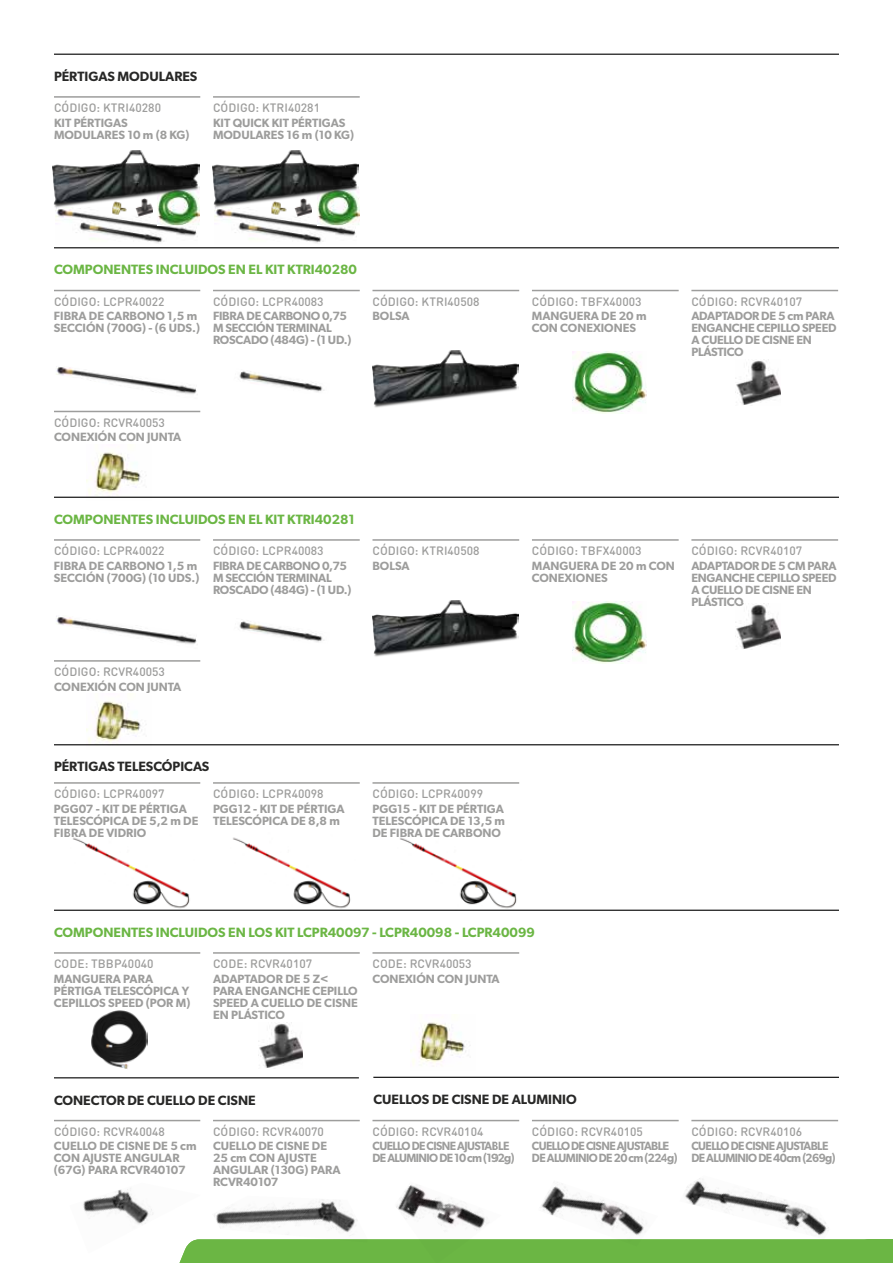
<style>
.page{position:relative;width:893px;height:1263px;background:#fff}
.page>*{position:absolute;margin:0;border:0;box-sizing:border-box;transform-origin:0 0}
.t1{font:600 13.5px "Gibson";color:#6bb644}
.t2{font:600 13.5px "Gibson";color:#282827}
.t3{font:600 12px/12px "Gibson";color:#9d9d9c}
.t4{font:500 12px "DIN Round Pro";color:#9d9d9c}
.t5{font:600 12px/12px "Gibson";letter-spacing:-.02em;color:#9d9d9c}
.t6{font:600 12px/12px "Gibson";letter-spacing:-.05em;color:#9d9d9c;scale:.95 1}
</style>
<div class="page">
<div style="left:179px;top:1239px;width:714px;height:24px;background:#6bb644"></div>
<hr style="left:54px;top:247px;width:785px;height:1px;background:#000">
<hr style="left:54px;top:497px;width:785px;height:1px;background:#000">
<hr style="left:54px;top:290px;width:146px;height:1px;background:#9d9d9c">
<hr style="left:213px;top:290px;width:147px;height:1px;background:#9d9d9c">
<hr style="left:372px;top:290px;width:147px;height:1px;background:#9d9d9c">
<hr style="left:532px;top:290px;width:147px;height:1px;background:#9d9d9c">
<hr style="left:691px;top:290px;width:147px;height:1px;background:#9d9d9c">
<hr style="left:54px;top:539px;width:146px;height:2px;background:#9d9d9c">
<hr style="left:213px;top:539px;width:147px;height:2px;background:#9d9d9c">
<hr style="left:372px;top:539px;width:147px;height:2px;background:#9d9d9c">
<hr style="left:532px;top:539px;width:147px;height:2px;background:#9d9d9c">
<hr style="left:691px;top:539px;width:147px;height:2px;background:#9d9d9c">
<hr style="left:54px;top:411px;width:146px;height:1px;background:#9d9d9c">
<hr style="left:54px;top:660px;width:146px;height:2px;background:#9d9d9c">
<hr style="left:54px;top:54px;width:785px;height:1px;background:#000">
<hr style="left:54px;top:744px;width:785px;height:1px;background:#000">
<hr style="left:54px;top:96px;width:146px;height:2px;background:#9d9d9c">
<hr style="left:213px;top:96px;width:147px;height:2px;background:#9d9d9c">
<hr style="left:54px;top:782px;width:146px;height:2px;background:#9d9d9c">
<hr style="left:213px;top:782px;width:147px;height:2px;background:#9d9d9c">
<hr style="left:372px;top:782px;width:147px;height:2px;background:#9d9d9c">
<img style="left:736px;top:360px;width:44px;height:45px">
<img style="left:736px;top:604px;width:44px;height:45px">
<img style="left:87px;top:452px;width:65px;height:46px">
<img style="left:87px;top:701px;width:65px;height:45px">
<img style="left:372px;top:351px;width:147px;height:57px">
<img style="left:372px;top:600px;width:147px;height:57px">
<img style="left:56px;top:366px;width:141px;height:28px">
<img style="left:56px;top:616px;width:141px;height:28px">
<img style="left:239px;top:371px;width:85px;height:21px">
<img style="left:239px;top:621px;width:85px;height:21px">
<img style="left:55px;top:208px;width:143px;height:35px">
<img style="left:158px;top:205px;width:42px;height:20px">
<img style="left:135px;top:208px;width:18px;height:9px">
<img style="left:110px;top:208px;width:20px;height:9px">
<img style="left:53px;top:151px;width:146px;height:57px">
<img style="left:215px;top:208px;width:142px;height:35px">
<img style="left:317px;top:208px;width:42px;height:17px">
<img style="left:294px;top:208px;width:18px;height:9px">
<img style="left:269px;top:208px;width:20px;height:9px">
<img style="left:212px;top:151px;width:147px;height:57px">
<img style="left:573px;top:352px;width:73px;height:62px">
<img style="left:573px;top:601px;width:73px;height:62px">
<hr style="left:54px;top:910px;width:785px;height:1px;background:#000">
<hr style="left:54px;top:952px;width:146px;height:2px;background:#9d9d9c">
<hr style="left:213px;top:952px;width:147px;height:2px;background:#9d9d9c">
<hr style="left:372px;top:952px;width:147px;height:2px;background:#9d9d9c">
<img style="left:258px;top:1022px;width:45px;height:46px">
<img style="left:411px;top:1022px;width:55px;height:44px">
<img style="left:91px;top:1010px;width:56px;height:59px">
<hr style="left:54px;top:1077px;width:305px;height:1px;background:#000">
<hr style="left:54px;top:1120px;width:146px;height:1px;background:#9d9d9c">
<hr style="left:213px;top:1120px;width:147px;height:1px;background:#9d9d9c">
<hr style="left:372px;top:1120px;width:147px;height:1px;background:#9d9d9c">
<hr style="left:532px;top:1120px;width:147px;height:1px;background:#9d9d9c">
<hr style="left:691px;top:1120px;width:147px;height:1px;background:#9d9d9c">
<img style="left:83px;top:1188px;width:118px;height:65px">
<img style="left:212px;top:1199px;width:155px;height:43px">
<hr style="left:373px;top:1077px;width:466px;height:1px;background:#000">
<img style="left:394px;top:1185px;width:107px;height:78px">
<img style="left:538px;top:1186px;width:120px;height:60px">
<img style="left:685px;top:1178px;width:142px;height:57px">
<img style="left:396px;top:837px;width:133px;height:74px">
<img style="left:69px;top:837px;width:133px;height:74px">
<img style="left:230px;top:837px;width:132px;height:74px">
<p class="t2" style="left:54px;top:68px;width:145px">PÉRTIGAS MODULARES</p>
<p class="t4" style="left:54px;top:99px;width:109px">CÓDIGO: KTRI40280</p>
<p class="t4" style="left:213px;top:99px;width:109px">CÓDIGO: KTRI40281</p>
<p class="t3" style="left:54px;top:116px;width:137px">KIT PÉRTIGAS<br>MODULARES 10 m (8 KG)</p>
<p class="t3" style="left:213px;top:116px;width:143px">KIT QUICK KIT PÉRTIGAS<br>MODULARES 16 m (10 KG)</p>
<p class="t1" style="left:54px;top:262px;width:305px">COMPONENTES INCLUIDOS EN EL KIT KTRI40280</p>
<p class="t4" style="left:54px;top:293px;width:112px">CÓDIGO: LCPR40022</p>
<p class="t4" style="left:213px;top:293px;width:112px">CÓDIGO: LCPR40083</p>
<p class="t4" style="left:372px;top:293px;width:109px">CÓDIGO: KTRI40508</p>
<p class="t4" style="left:532px;top:293px;width:111px">CÓDIGO: TBFX40003</p>
<p class="t4" style="left:691px;top:293px;width:112px">CÓDIGO: RCVR40107</p>
<p class="t3" style="left:54px;top:310px;width:148px">FIBRA DE CARBONO 1,5 m<br>SECCIÓN (700G) - (6 UDS.)</p>
<p class="t5" style="left:213px;top:310px;width:140px">FIBRA DE CARBONO 0,75<br>M SECCIÓN TERMINAL<br>ROSCADO (484G) - (1 UD.)</p>
<p class="t3" style="left:372px;top:310px;width:39px">BOLSA</p>
<p class="t3" style="left:532px;top:310px;width:116px">MANGUERA DE 20 m<br>CON CONEXIONES</p>
<p class="t5" style="left:691px;top:310px;width:147px">ADAPTADOR DE 5 cm PARA<br>ENGANCHE CEPILLO SPEED<br>A CUELLO DE CISNE EN<br>PLÁSTICO</p>
<p class="t4" style="left:54px;top:414px;width:112px">CÓDIGO: RCVR40053</p>
<p class="t3" style="left:54px;top:431px;width:129px">CONEXIÓN CON JUNTA</p>
<p class="t1" style="left:54px;top:511px;width:302px">COMPONENTES INCLUIDOS EN EL KIT KTRI40281</p>
<p class="t4" style="left:54px;top:542px;width:112px">CÓDIGO: LCPR40022</p>
<p class="t4" style="left:213px;top:542px;width:112px">CÓDIGO: LCPR40083</p>
<p class="t4" style="left:372px;top:542px;width:109px">CÓDIGO: KTRI40508</p>
<p class="t4" style="left:532px;top:542px;width:111px">CÓDIGO: TBFX40003</p>
<p class="t4" style="left:691px;top:542px;width:112px">CÓDIGO: RCVR40107</p>
<p class="t3" style="left:54px;top:559px;width:147px">FIBRA DE CARBONO 1,5 m<br>SECCIÓN (700G) (10 UDS.)</p>
<p class="t5" style="left:213px;top:559px;width:140px">FIBRA DE CARBONO 0,75<br>M SECCIÓN TERMINAL<br>ROSCADO (484G) - (1 UD.)</p>
<p class="t3" style="left:372px;top:559px;width:39px">BOLSA</p>
<p class="t3" style="left:532px;top:559px;width:145px">MANGUERA DE 20 m CON<br>CONEXIONES</p>
<p class="t5" style="left:691px;top:559px;width:147px">ADAPTADOR DE 5 CM PARA<br>ENGANCHE CEPILLO SPEED<br>A CUELLO DE CISNE EN<br>PLÁSTICO</p>
<p class="t4" style="left:54px;top:663px;width:112px">CÓDIGO: RCVR40053</p>
<p class="t3" style="left:54px;top:680px;width:129px">CONEXIÓN CON JUNTA</p>
<p class="t2" style="left:54px;top:759px;width:157px">PÉRTIGAS TELESCÓPICAS</p>
<p class="t4" style="left:54px;top:785px;width:112px">CÓDIGO: LCPR40097</p>
<p class="t4" style="left:213px;top:785px;width:112px">CÓDIGO: LCPR40098</p>
<p class="t4" style="left:372px;top:785px;width:112px">CÓDIGO: LCPR40099</p>
<p class="t3" style="left:54px;top:802px;width:146px">PGG07 - KIT DE PÉRTIGA<br>TELESCÓPICA DE 5,2 m DE<br>FIBRA DE VIDRIO</p>
<p class="t3" style="left:213px;top:802px;width:133px">PGG12 - KIT DE PÉRTIGA<br>TELESCÓPICA DE 8,8 m</p>
<p class="t3" style="left:372px;top:802px;width:134px;text-align:justify">PGG15 - KIT DE PÉRTIGA TELESCÓPICA DE 13,5 m DE FIBRA DE CARBONO</p>
<p class="t1" style="left:54px;top:924px;width:482px">COMPONENTES INCLUIDOS EN LOS KIT LCPR40097 - LCPR40098 - LCPR40099</p>
<p class="t4" style="left:54px;top:955px;width:101px">CODE: TBBP40040</p>
<p class="t4" style="left:213px;top:955px;width:101px">CODE: RCVR40107</p>
<p class="t4" style="left:372px;top:955px;width:101px">CODE: RCVR40053</p>
<p class="t3" style="left:54px;top:972px;width:138px">MANGUERA PARA<br>PÉRTIGA TELESCÓPICA Y<br>CEPILLOS SPEED (POR M)</p>
<p class="t3" style="left:213px;top:972px;width:146px">ADAPTADOR DE 5 Z&lt;<br>PARA ENGANCHE CEPILLO<br>SPEED A CUELLO DE CISNE<br>EN PLÁSTICO</p>
<p class="t3" style="left:372px;top:972px;width:129px">CONEXIÓN CON JUNTA</p>
<p class="t2" style="left:373px;top:1091px;width:205px">CUELLOS DE CISNE DE ALUMINIO</p>
<p class="t2" style="left:54px;top:1092px;width:203px">CONECTOR DE CUELLO DE CISNE</p>
<p class="t4" style="left:54px;top:1123px;width:112px">CÓDIGO: RCVR40048</p>
<p class="t4" style="left:213px;top:1123px;width:112px">CÓDIGO: RCVR40070</p>
<p class="t4" style="left:372px;top:1123px;width:112px">CÓDIGO: RCVR40104</p>
<p class="t4" style="left:532px;top:1123px;width:112px">CÓDIGO: RCVR40105</p>
<p class="t4" style="left:691px;top:1123px;width:112px">CÓDIGO: RCVR40106</p>
<p class="t3" style="left:54px;top:1140px;width:144px">CUELLO DE CISNE DE 5 cm<br>CON AJUSTE ANGULAR (67G) PARA RCVR40107</p>
<p class="t3" style="left:213px;top:1140px;width:129px">CUELLO DE CISNE DE<br>25 cm CON AJUSTE<br>ANGULAR (130G) PARA<br>RCVR40107</p>
<p class="t6" style="left:372px;top:1140px;width:151px">CUELLO DE CISNE AJUSTABLE<br>DE ALUMINIO DE 10 cm (192g)</p>
<p class="t6" style="left:532px;top:1140px;width:155px">CUELLO DE CISNE AJUSTABLE<br>DE ALUMINIO DE 20 cm (224g)</p>
<p class="t6" style="left:691px;top:1140px;width:153px">CUELLO DE CISNE AJUSTABLE<br>DE ALUMINIO DE 40cm (269g)</p>
</div>
